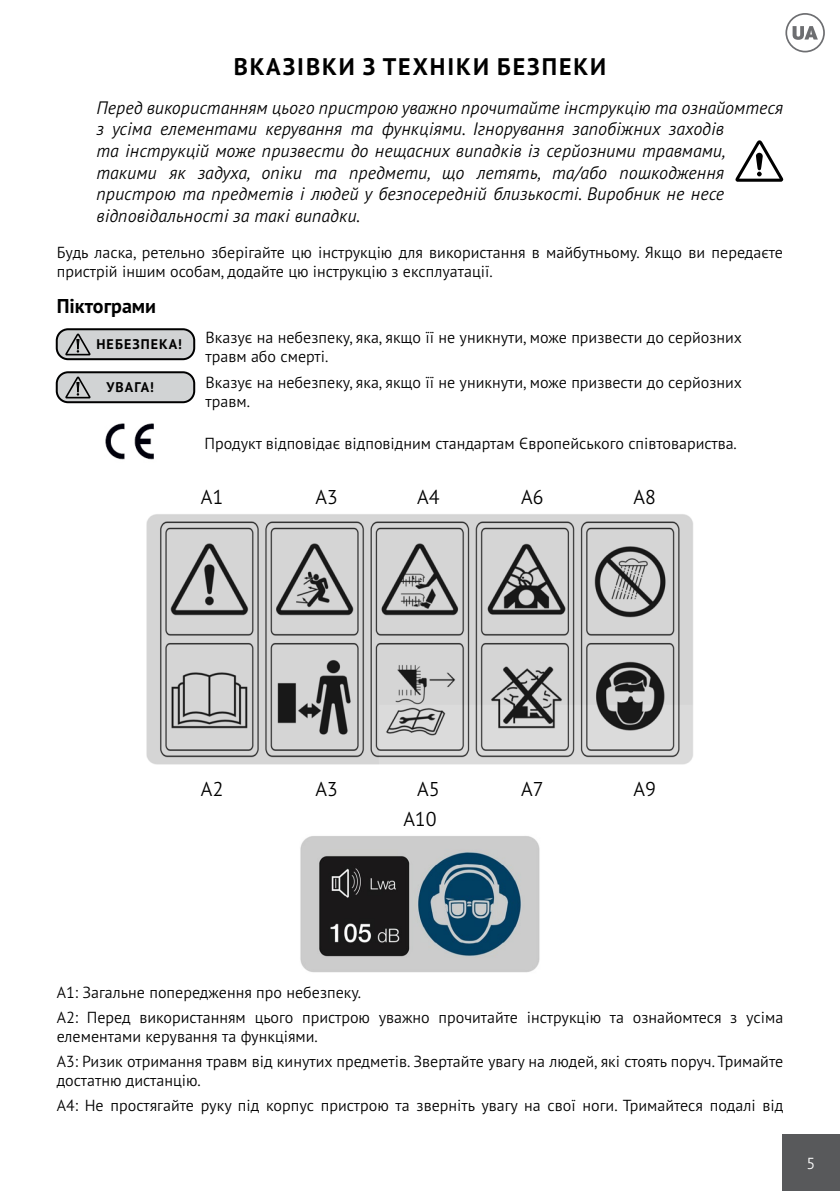
<style>
.page{position:relative;width:840px;height:1191px;background:#fff}
.page>*{position:absolute;margin:0;border:0;box-sizing:border-box;transform-origin:0 0}
.t1{font:700 24px "PT Sans Pro";letter-spacing:.08em;color:#000}
.t2{font:300 20px "PT Sans Pro";color:#000}
.t3{font:700 20px "PT Sans Pro";color:#000}
.t4{font:italic 300 18px/21.6px "PT Sans Pro";color:#000}
.t5{font:300 16px/19.2px "PT Sans Pro";color:#000}
.t6{font:300 16px "PT Sans Pro";color:#fff}
.t7{font:700 14px "PT Sans Pro";letter-spacing:.075em;color:#000}
</style>
<div class="page">
<svg style="left:785px;top:13px;width:39px;height:39px"></svg>
<div style="left:781px;top:1134px;width:58px;height:57px;background:#58595b"></div>
<div style="left:57px;top:329px;width:137px;height:30px;background:#d1d3d4;border-radius:11px"></div>
<div style="left:56px;top:328px;width:139px;height:32px;border:2px solid #000;border-radius:11px"></div>
<svg style="left:65px;top:333px;width:26px;height:22px"></svg>
<div style="left:57px;top:372px;width:137px;height:30px;background:#d1d3d4;border-radius:11px"></div>
<div style="left:56px;top:371px;width:139px;height:32px;border:2px solid #000;border-radius:11px"></div>
<svg style="left:65px;top:376px;width:26px;height:22px"></svg>
<img style="left:105px;top:423px;width:49px;height:37px">
<img style="left:146px;top:514px;width:547px;height:251px">
<img style="left:300px;top:836px;width:240px;height:137px">
<svg style="left:735px;top:140px;width:48px;height:42px"></svg>
<h1 class="t1" style="left:233px;top:51px;width:374px">ВКАЗІВКИ З ТЕХНІКИ БЕЗПЕКИ</h1>
<p class="t4" style="left:96px;top:96px;width:687px">Перед використанням цього пристрою уважно прочитайте інструкцію та ознайомтеся з усіма елементами керування та функціями. Ігнорування запобіжних заходів<br>та інструкцій може призвести до нещасних випадків із серйозними травмами, такими як задуха, опіки та предмети, що летять, та/або пошкодження пристрою та предметів і людей у безпосередній близькості. Виробник не несе відповідальності за такі випадки.</p>
<p class="t5" style="left:57px;top:242px;width:727px">Будь ласка, ретельно зберігайте цю інструкцію для використання в майбутньому. Якщо ви передаєте пристрій іншим особам, додайте цю інструкцію з експлуатації.</p>
<p class="t3" style="left:57px;top:292px;width:101px">Піктограми</p>
<p class="t7" style="left:96px;top:335px;width:87px">НЕБЕЗПЕКА!</p>
<p class="t5" style="left:205px;top:327px;width:537px">Вказує на небезпеку, яка, якщо її не уникнути, може призвести до серйозних травм або смерті.</p>
<p class="t7" style="left:106px;top:378px;width:49px">УВАГА!</p>
<p class="t5" style="left:205px;top:372px;width:537px">Вказує на небезпеку, яка, якщо її не уникнути, може призвести до серйозних травм.</p>
<p class="t5" style="left:204px;top:433px;width:533px">Продукт відповідає відповідним стандартам Європейського співтовариства.</p>
<p class="t2" style="left:201px;top:483px;width:24px">А1</p>
<p class="t2" style="left:315px;top:483px;width:24px">А3</p>
<p class="t2" style="left:417px;top:483px;width:24px">А4</p>
<p class="t2" style="left:520px;top:483px;width:24px">А6</p>
<p class="t2" style="left:633px;top:483px;width:24px">А8</p>
<p class="t2" style="left:201px;top:776px;width:24px">А2</p>
<p class="t2" style="left:315px;top:776px;width:24px">А3</p>
<p class="t2" style="left:417px;top:776px;width:24px">А5</p>
<p class="t2" style="left:520px;top:776px;width:24px">А7</p>
<p class="t2" style="left:633px;top:776px;width:24px">А9</p>
<p class="t2" style="left:403px;top:806px;width:35px">А10</p>
<p class="t5" style="left:57px;top:979px;width:727px;line-height:24.8px">A1: Загальне попередження про небезпеку.<br>А2: Перед використанням цього пристрою уважно прочитайте інструкцію та ознайомтеся з усіма</p>
<p class="t5" style="left:57px;top:1023px;width:727px;line-height:24.8px">елементами керування та функціями.<br>A3: Ризик отримання травм від кинутих предметів. Звертайте увагу на людей, які стоять поруч. Тримайте</p>
<p class="t5" style="left:57px;top:1067px;width:727px;line-height:24.8px">достатню дистанцію.<br>A4: Не простягайте руку під корпус пристрою та зверніть увагу на свої ноги. Тримайтеся подалі від</p>
<p class="t6" style="left:806px;top:1152px;width:10px">5</p>
</div>
